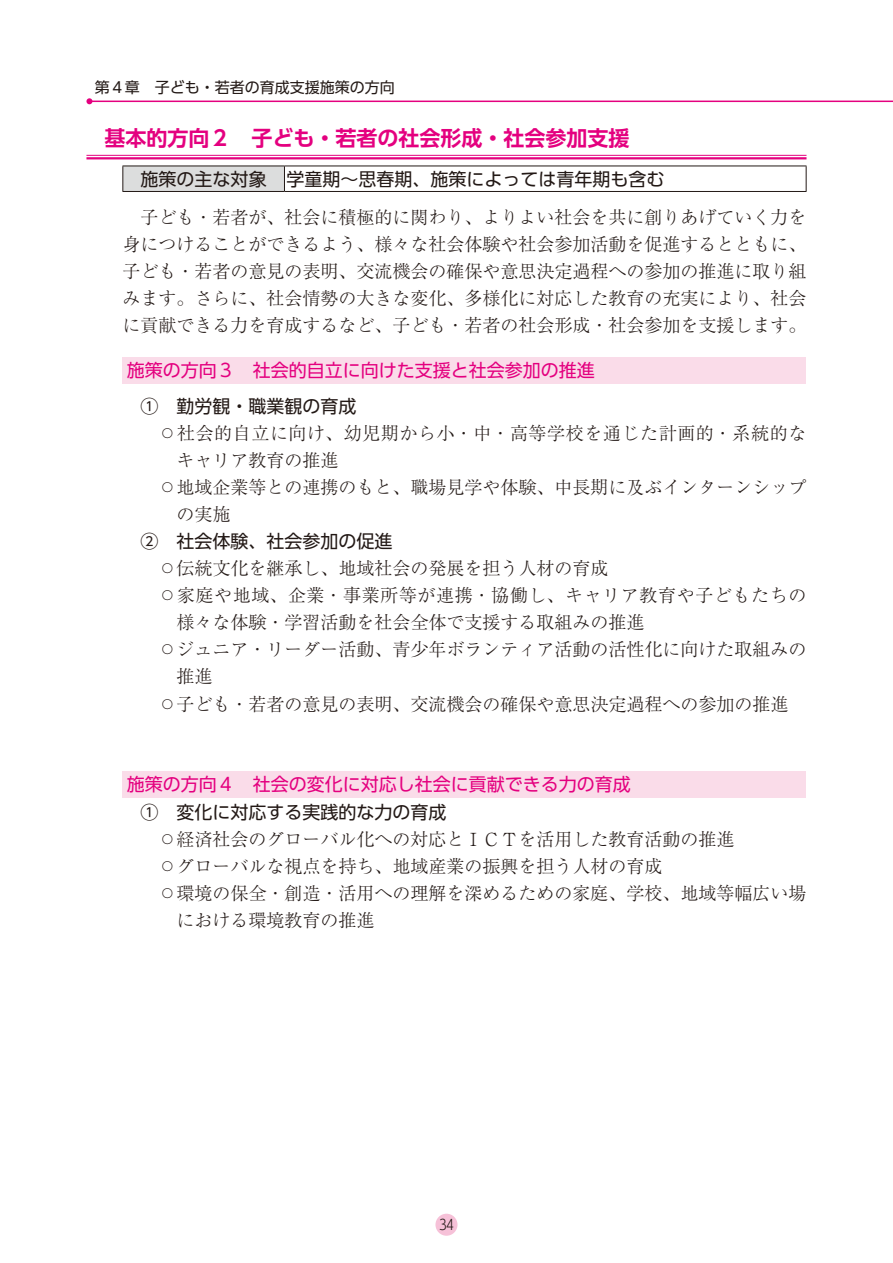
<style>
.page{position:relative;width:893px;height:1263px;background:#fff}
.page>*{position:absolute;margin:0;border:0;box-sizing:border-box;transform-origin:0 0}
.t1{font:700 21px "UD Shin Go Pro De";color:#e4007f}
.t2{font:300 18px/27px "Ryumin Pr 6";color:#231916;text-align:justify}
.t3{font:18px "UD Shin Go Pr 6 N";color:#231916}
.t4{font:300 18px "Ryumin Pr 6";letter-spacing:.035em;color:#231916}
.t5{font:18px "UD Shin Go Pr 6 N";color:#e4007f}
.t6{font:15px "UD Shin Go Pr 6 N";color:#231916}
.t7{font:300 14.25px "UD Shin Go Pr 6 N";color:#231916}
.s1{font-family:"UD Shin Go Pro"}
</style>
<div class="page">
<div style="left:435px;top:1214px;width:22px;height:22px;background:#f6c1d8;border-radius:50%"></div>
<hr style="left:89px;top:101px;width:804px;height:1px;background:#e4007f">
<svg style="left:86px;top:98px;width:6px;height:6px"></svg>
<hr style="left:86px;top:155px;width:720px;height:1px;background:#e4007f">
<hr style="left:86px;top:157px;width:720px;height:2px;background:#e4007f">
<div style="left:123px;top:166px;width:161px;height:25px;background:#dcdddd"></div>
<hr style="left:122px;top:166px;width:162px;height:1px;background:#231916">
<svg style="left:122px;top:166px;width:1px;height:25px"></svg>
<hr style="left:284px;top:166px;width:522px;height:1px;background:#231916">
<svg style="left:284px;top:166px;width:1px;height:25px"></svg>
<svg style="left:806px;top:166px;width:1px;height:25px"></svg>
<hr style="left:122px;top:191px;width:162px;height:1px;background:#231916">
<hr style="left:284px;top:191px;width:522px;height:1px;background:#231916">
<div style="left:122px;top:357px;width:683px;height:26px;background:#fadce9"></div>
<div style="left:122px;top:771px;width:683px;height:26px;background:#fadce9"></div>
<p class="t6" style="left:95px;top:75px;width:301px">第４章　子ども・若者の育成支援施策の方向</p>
<p class="t1" style="left:104px;top:121px;width:527px">基本的方向２　子ども・若者の社会形成・社会参加支援</p>
<p class="t3" style="left:141px;top:164px;width:525px"><span class="s1">施策の主な対象</span> 学童期～思春期、施策によっては青年期も含む</p>
<p class="t2" style="left:122px;top:203px;width:686px">　子ども・若者が、社会に積極的に関わり、よりよい社会を共に創りあげていく力を身につけることができるよう、様々な社会体験や社会参加活動を促進するとともに、子ども・若者の意見の表明、交流機会の確保や意思決定過程への参加の推進に取り組みます。さらに、社会情勢の大きな変化、多様化に対応した教育の充実により、社会に貢献できる力を育成するなど、子ども・若者の社会形成・社会参加を支援します。</p>
<p class="t5" style="left:127px;top:356px;width:469px">施策の方向３　社会的自立に向けた支援と社会参加の推進</p>
<p class="t3" style="left:140px;top:392px;width:217px">①　勤労観・職業観の育成</p>
<p class="t4" style="left:158px;top:420px;width:649px">⃝社会的自立に向け、幼児期から小・中・高等学校を通じた計画的・系統的な</p>
<p class="t2" style="left:176px;top:446px;width:163px">キャリア教育の推進</p>
<p class="t2" style="left:158px;top:473px;width:649px">⃝地域企業等との連携のもと、職場見学や体験、中長期に及ぶインターンシップ</p>
<p class="t2" style="left:176px;top:500px;width:55px">の実施</p>
<p class="t3" style="left:140px;top:527px;width:253px">②　社会体験、社会参加の促進</p>
<p class="t2" style="left:158px;top:554px;width:451px">⃝伝統文化を継承し、地域社会の発展を担う人材の育成</p>
<p class="t4" style="left:158px;top:582px;width:649px">⃝家庭や地域、企業・事業所等が連携・協働し、キャリア教育や子どもたちの</p>
<p class="t2" style="left:176px;top:608px;width:469px">様々な体験・学習活動を社会全体で支援する取組みの推進</p>
<p class="t2" style="left:158px;top:635px;width:649px">⃝ジュニア・リーダー活動、青少年ボランティア活動の活性化に向けた取組みの</p>
<p class="t2" style="left:176px;top:662px;width:37px">推進</p>
<p class="t2" style="left:158px;top:689px;width:631px">⃝子ども・若者の意見の表明、交流機会の確保や意思決定過程への参加の推進</p>
<p class="t5" style="left:127px;top:770px;width:505px">施策の方向４　社会の変化に対応し社会に貢献できる力の育成</p>
<p class="t3" style="left:140px;top:797px;width:307px">①　変化に対応する実践的な力の育成</p>
<p class="t2" style="left:158px;top:824px;width:577px">⃝経済社会のグローバル化への対応とＩＣＴを活用した教育活動の推進</p>
<p class="t2" style="left:158px;top:851px;width:505px">⃝グローバルな視点を持ち、地域産業の振興を担う人材の育成</p>
<p class="t2" style="left:158px;top:878px;width:649px">⃝環境の保全・創造・活用への理解を深めるための家庭、学校、地域等幅広い場</p>
<p class="t2" style="left:176px;top:905px;width:199px">における環境教育の推進</p>
<p class="t7" style="left:439px;top:1213px;width:16px">34</p>
</div>
